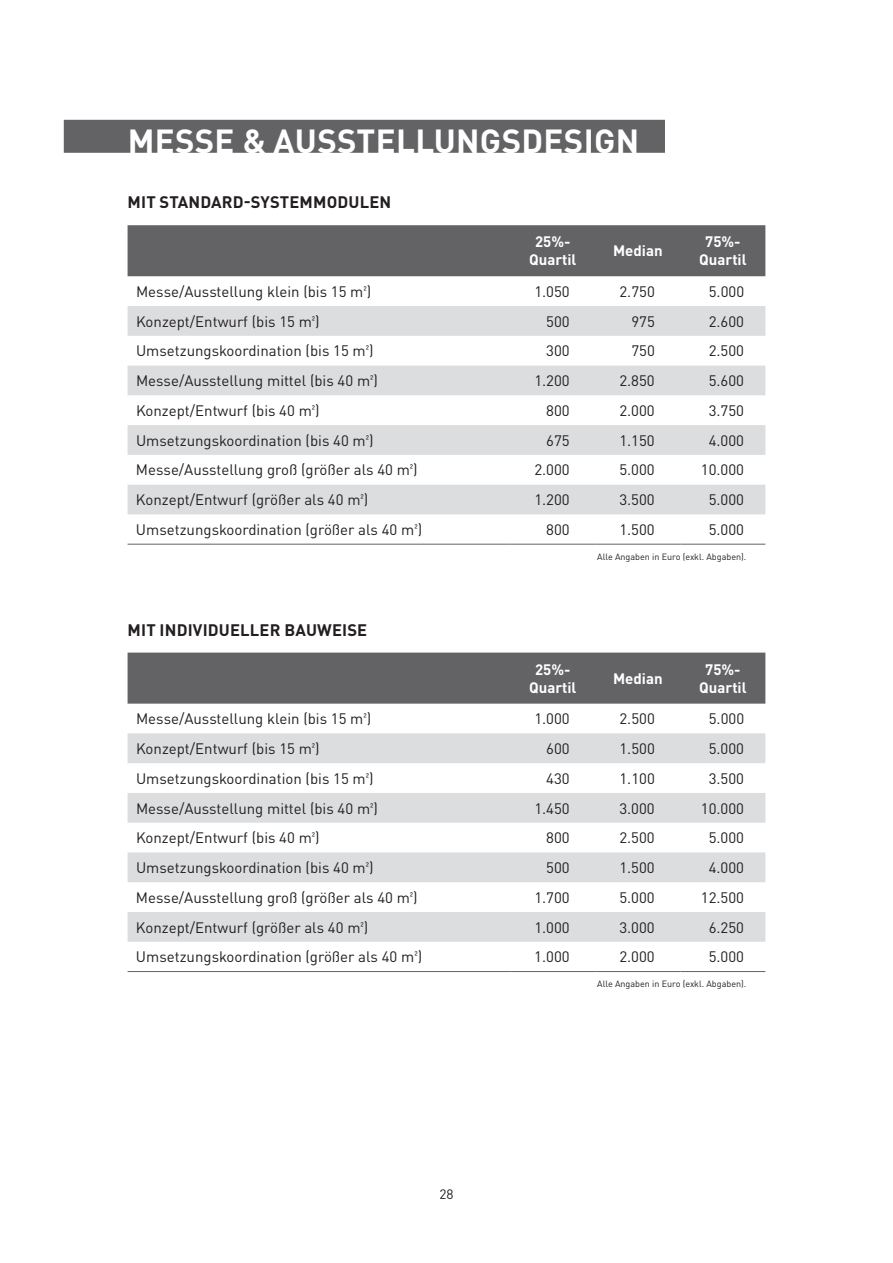
<style>
.page{position:relative;width:893px;height:1263px;background:#fff}
.page>*{position:absolute;margin:0;border:0;box-sizing:border-box;transform-origin:0 0}
.t1{font:700 33px "DINOT";letter-spacing:.01em;color:#fff}
.t2{font:700 16.5px "DINOT";letter-spacing:.01em;color:#231f20}
.t3{font:15px "DINOT";color:#231f20}
.t4{font:700 15px/18px "DINOT";color:#fff;text-align:center}
.t5{font:13.5px "DINOT";color:#231f20}
.t6{font:9px "DINOT";color:#231f20}
</style>
<div class="page">
<div style="left:128px;top:225px;width:637px;height:51px;background:#636366"></div>
<svg style="left:128px;top:306px;width:637px;height:208px;fill:#dcdddf"></svg>
<hr style="left:128px;top:544px;width:382px;height:1px;background:#636366">
<hr style="left:510px;top:544px;width:85px;height:1px;background:#636366">
<hr style="left:595px;top:544px;width:85px;height:1px;background:#636366">
<hr style="left:680px;top:544px;width:85px;height:1px;background:#636366">
<div style="left:128px;top:653px;width:637px;height:51px;background:#636366"></div>
<svg style="left:128px;top:733px;width:637px;height:209px;fill:#dcdddf"></svg>
<hr style="left:128px;top:971px;width:382px;height:1px;background:#636366">
<hr style="left:510px;top:971px;width:85px;height:1px;background:#636366">
<hr style="left:595px;top:971px;width:85px;height:1px;background:#636366">
<hr style="left:680px;top:971px;width:85px;height:1px;background:#636366">
<div style="left:64px;top:120px;width:601px;height:33px;background:#636366"></div>
<h1 class="t1" style="left:128px;top:115px;width:513px">MESSE &amp; AUSSTELLUNGSDESIGN</h1>
<p class="t2" style="left:128px;top:189px;width:265px">MIT STANDARD-SYSTEMMODULEN</p>
<p class="t4" style="left:529px;top:232px;width:49px">25%-<br>Quartil</p>
<p class="t4" style="left:613px;top:241px;width:51px">Median</p>
<p class="t4" style="left:699px;top:232px;width:49px">75%-<br>Quartil</p>
<p class="t3" style="left:136px;top:280px;width:237px">Messe/Ausstellung klein (bis 15 m²)</p>
<p class="t3" style="left:534px;top:280px;width:37px">1.050</p>
<p class="t3" style="left:619px;top:280px;width:37px">2.750</p>
<p class="t3" style="left:709px;top:280px;width:37px">5.000</p>
<p class="t3" style="left:136px;top:310px;width:185px">Konzept/Entwurf (bis 15 m²)</p>
<p class="t3" style="left:546px;top:310px;width:25px">500</p>
<p class="t3" style="left:631px;top:310px;width:25px">975</p>
<p class="t3" style="left:709px;top:310px;width:37px">2.600</p>
<p class="t3" style="left:136px;top:340px;width:239px">Umsetzungskoordination (bis 15 m²)</p>
<p class="t3" style="left:546px;top:340px;width:25px">300</p>
<p class="t3" style="left:631px;top:340px;width:25px">750</p>
<p class="t3" style="left:709px;top:340px;width:37px">2.500</p>
<p class="t3" style="left:136px;top:369px;width:243px">Messe/Ausstellung mittel (bis 40 m²)</p>
<p class="t3" style="left:534px;top:369px;width:37px">1.200</p>
<p class="t3" style="left:619px;top:369px;width:37px">2.850</p>
<p class="t3" style="left:709px;top:369px;width:37px">5.600</p>
<p class="t3" style="left:136px;top:399px;width:185px">Konzept/Entwurf (bis 40 m²)</p>
<p class="t3" style="left:546px;top:399px;width:25px">800</p>
<p class="t3" style="left:619px;top:399px;width:37px">2.000</p>
<p class="t3" style="left:709px;top:399px;width:37px">3.750</p>
<p class="t3" style="left:136px;top:429px;width:239px">Umsetzungskoordination (bis 40 m²)</p>
<p class="t3" style="left:546px;top:429px;width:25px">675</p>
<p class="t3" style="left:619px;top:429px;width:37px">1.150</p>
<p class="t3" style="left:709px;top:429px;width:37px">4.000</p>
<p class="t3" style="left:136px;top:459px;width:283px">Messe/Ausstellung groß (größer als 40 m²)</p>
<p class="t3" style="left:534px;top:459px;width:37px">2.000</p>
<p class="t3" style="left:619px;top:459px;width:37px">5.000</p>
<p class="t3" style="left:701px;top:459px;width:45px">10.000</p>
<p class="t3" style="left:136px;top:488px;width:234px">Konzept/Entwurf (größer als 40 m²)</p>
<p class="t3" style="left:534px;top:488px;width:37px">1.200</p>
<p class="t3" style="left:619px;top:488px;width:37px">3.500</p>
<p class="t3" style="left:709px;top:488px;width:37px">5.000</p>
<p class="t3" style="left:136px;top:518px;width:288px">Umsetzungskoordination (größer als 40 m²)</p>
<p class="t3" style="left:546px;top:518px;width:25px">800</p>
<p class="t3" style="left:619px;top:518px;width:37px">1.500</p>
<p class="t3" style="left:709px;top:518px;width:37px">5.000</p>
<p class="t2" style="left:128px;top:617px;width:241px">MIT INDIVIDUELLER BAUWEISE</p>
<p class="t6" style="left:597px;top:549px;width:149px">Alle Angaben in Euro (exkl. Abgaben).</p>
<p class="t4" style="left:529px;top:659px;width:49px">25%-<br>Quartil</p>
<p class="t4" style="left:613px;top:668px;width:51px">Median</p>
<p class="t4" style="left:699px;top:659px;width:49px">75%-<br>Quartil</p>
<p class="t3" style="left:136px;top:707px;width:237px">Messe/Ausstellung klein (bis 15 m²)</p>
<p class="t3" style="left:534px;top:707px;width:37px">1.000</p>
<p class="t3" style="left:619px;top:707px;width:37px">2.500</p>
<p class="t3" style="left:709px;top:707px;width:37px">5.000</p>
<p class="t3" style="left:136px;top:737px;width:185px">Konzept/Entwurf (bis 15 m²)</p>
<p class="t3" style="left:546px;top:737px;width:25px">600</p>
<p class="t3" style="left:619px;top:737px;width:37px">1.500</p>
<p class="t3" style="left:709px;top:737px;width:37px">5.000</p>
<p class="t3" style="left:136px;top:767px;width:239px">Umsetzungskoordination (bis 15 m²)</p>
<p class="t3" style="left:546px;top:767px;width:25px">430</p>
<p class="t3" style="left:619px;top:767px;width:37px">1.100</p>
<p class="t3" style="left:709px;top:767px;width:37px">3.500</p>
<p class="t3" style="left:136px;top:797px;width:243px">Messe/Ausstellung mittel (bis 40 m²)</p>
<p class="t3" style="left:534px;top:797px;width:37px">1.450</p>
<p class="t3" style="left:619px;top:797px;width:37px">3.000</p>
<p class="t3" style="left:701px;top:797px;width:45px">10.000</p>
<p class="t3" style="left:136px;top:826px;width:185px">Konzept/Entwurf (bis 40 m²)</p>
<p class="t3" style="left:546px;top:826px;width:25px">800</p>
<p class="t3" style="left:619px;top:826px;width:37px">2.500</p>
<p class="t3" style="left:709px;top:826px;width:37px">5.000</p>
<p class="t3" style="left:136px;top:856px;width:239px">Umsetzungskoordination (bis 40 m²)</p>
<p class="t3" style="left:546px;top:856px;width:25px">500</p>
<p class="t3" style="left:619px;top:856px;width:37px">1.500</p>
<p class="t3" style="left:709px;top:856px;width:37px">4.000</p>
<p class="t3" style="left:136px;top:886px;width:283px">Messe/Ausstellung groß (größer als 40 m²)</p>
<p class="t3" style="left:534px;top:886px;width:37px">1.700</p>
<p class="t3" style="left:619px;top:886px;width:37px">5.000</p>
<p class="t3" style="left:701px;top:886px;width:45px">12.500</p>
<p class="t3" style="left:136px;top:916px;width:234px">Konzept/Entwurf (größer als 40 m²)</p>
<p class="t3" style="left:534px;top:916px;width:37px">1.000</p>
<p class="t3" style="left:619px;top:916px;width:37px">3.000</p>
<p class="t3" style="left:709px;top:916px;width:37px">6.250</p>
<p class="t3" style="left:136px;top:945px;width:288px">Umsetzungskoordination (größer als 40 m²)</p>
<p class="t3" style="left:534px;top:945px;width:37px">1.000</p>
<p class="t3" style="left:619px;top:945px;width:37px">2.000</p>
<p class="t3" style="left:709px;top:945px;width:37px">5.000</p>
<p class="t5" style="left:439px;top:1184px;width:16px">28</p>
<p class="t6" style="left:597px;top:977px;width:149px">Alle Angaben in Euro (exkl. Abgaben).</p>
</div>
